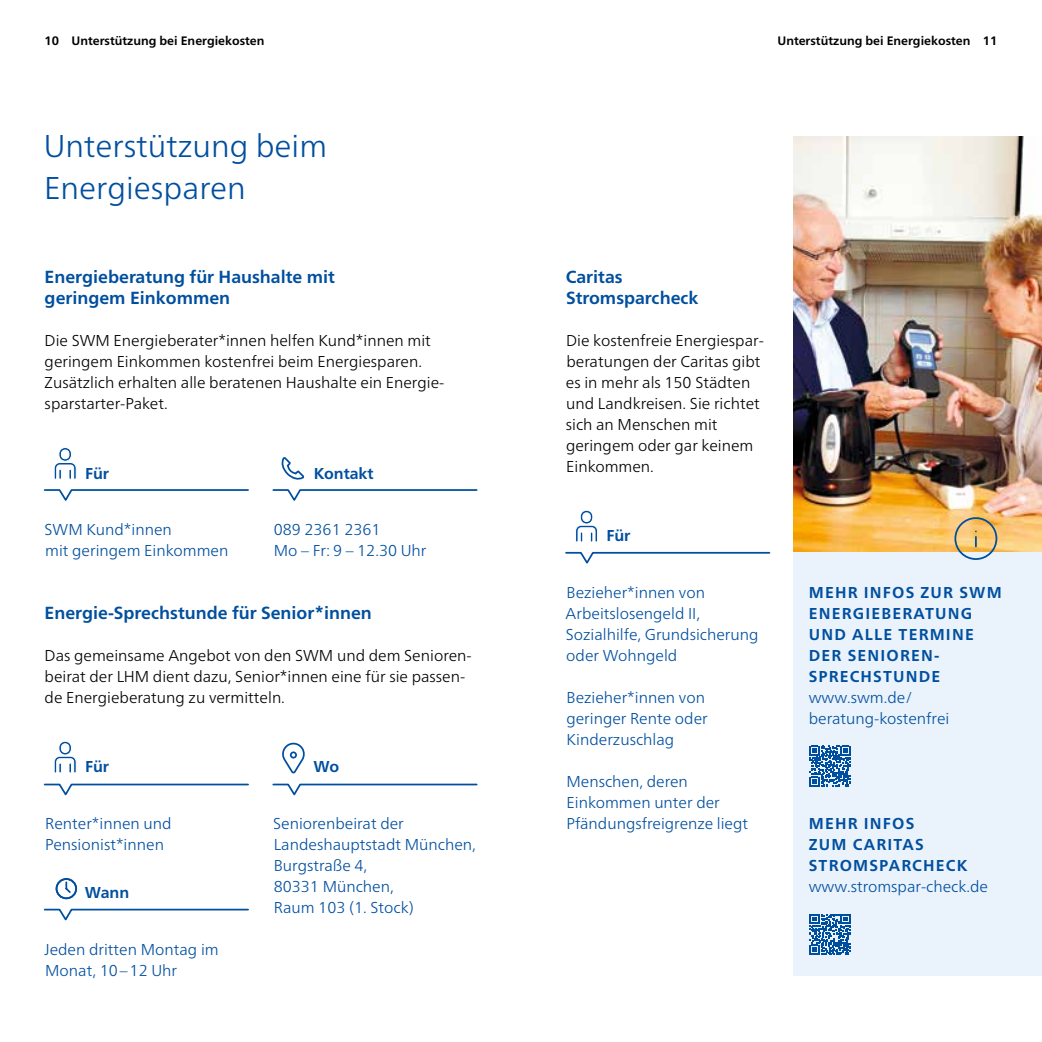
<style>
.page{position:relative;width:1042px;height:1042px;background:#fff}
.page>*{position:absolute;margin:0;border:0;box-sizing:border-box;transform-origin:0 0}
.t1{font:300 31.5px/42px "Frutiger Neue LT Pro";color:#004f9f}
.t2{font:700 17.5px/21px "Frutiger Neue LT Pro";color:#004f9f}
.t3{font:300 15.75px/21px "Frutiger Neue LT Pro";color:#004f9f}
.t4{font:300 15.75px/21px "Frutiger Neue LT Pro";color:#000}
.t5{font:700 15.75px/21px "Frutiger Neue LT Pro";letter-spacing:.075em;color:#004f9f}
.t6{font:700 15.75px "Frutiger Neue LT Pro";color:#004f9f}
.t7{font:700 12.25px "Frutiger Neue LT Pro";color:#000}
</style>
<div class="page">
<img style="left:794px;top:136px;width:248px;height:416px">
<svg style="left:281px;top:457px;width:24px;height:23px"></svg>
<svg style="left:282px;top:742px;width:23px;height:32px"></svg>
<div style="left:290px;top:751px;width:7px;height:7px;border:2px solid #004f9f;border-radius:50%"></div>
<svg style="left:575px;top:510px;width:23px;height:32px"></svg>
<svg style="left:54px;top:447px;width:23px;height:33px"></svg>
<svg style="left:54px;top:741px;width:23px;height:32px"></svg>
<div style="left:794px;top:802px;width:248px;height:174px;background:#eaf2fb"></div>
<div style="left:794px;top:552px;width:248px;height:250px;background:#eaf2fb"></div>
<svg style="left:809px;top:914px;width:41px;height:40px"></svg>
<svg style="left:809px;top:745px;width:41px;height:41px"></svg>
<div style="left:954px;top:517px;width:43px;height:43px;border:2px solid #004f9f;border-radius:50%"></div>
<svg style="left:975px;top:531px;width:2px;height:15px"></svg>
<div style="left:56px;top:878px;width:21px;height:21px;border:2px solid #004f9f;border-radius:50%"></div>
<svg style="left:64px;top:880px;width:8px;height:13px"></svg>
<svg style="left:565px;top:551px;width:206px;height:13px"></svg>
<svg style="left:43px;top:489px;width:206px;height:12px"></svg>
<svg style="left:43px;top:783px;width:206px;height:13px"></svg>
<svg style="left:43px;top:908px;width:206px;height:13px"></svg>
<svg style="left:272px;top:489px;width:206px;height:12px"></svg>
<svg style="left:272px;top:783px;width:206px;height:13px"></svg>
<p class="t7" style="left:45px;top:33px;width:221px">10 Unterstützung bei Energiekosten</p>
<p class="t7" style="left:777px;top:33px;width:221px">Unterstützung bei Energiekosten 11</p>
<h1 class="t1" style="left:44px;top:125px;width:285px">Unterstützung beim<br>Energiesparen</h1>
<p class="t2" style="left:45px;top:266px;width:292px">Energieberatung für Haushalte mit geringem Einkommen</p>
<p class="t4" style="left:45px;top:330px;width:401px">Die SWM Energieberater*innen helfen Kund*innen mit geringem Einkommen kostenfrei beim Energiesparen.<br>Zusätzlich erhalten alle beratenen Haushalte ein Energie&shy;sparstarter-Paket.</p>
<p class="t5" style="left:85px;top:462px;width:25px">Für</p>
<p class="t3" style="left:45px;top:519px;width:185px">SWM Kund*innen<br>mit geringem Einkommen</p>
<p class="t6" style="left:314px;top:464px;width:61px">Kontakt</p>
<p class="t3" style="left:274px;top:519px;width:154px">089 2361 2361<br>Mo – Fr: 9 – 12.30 Uhr</p>
<p class="t2" style="left:45px;top:602px;width:329px">Energie-Sprechstunde für Senior*innen</p>
<p class="t4" style="left:45px;top:645px;width:428px">Das gemeinsame Angebot von den SWM und dem Senioren&shy;beirat der LHM dient dazu, Senior*innen eine für sie passen&shy;de Energieberatung zu vermitteln.</p>
<p class="t5" style="left:85px;top:756px;width:25px">Für</p>
<p class="t3" style="left:45px;top:813px;width:128px">Renter*innen und<br>Pensionist*innen</p>
<p class="t5" style="left:85px;top:882px;width:46px">Wann</p>
<p class="t3" style="left:44px;top:939px;width:176px">Jeden dritten Montag im<br>Monat, 10–12 Uhr</p>
<p class="t5" style="left:313px;top:756px;width:27px">Wo</p>
<p class="t3" style="left:273px;top:813px;width:204px">Seniorenbeirat der<br>Landeshauptstadt München,<br>Burgstraße 4,<br>80331 München,<br>Raum 103 (1. Stock)</p>
<p class="t2" style="left:566px;top:266px;width:134px">Caritas<br>Stromsparcheck</p>
<p class="t4" style="left:566px;top:330px;width:200px">Die kostenfreie Energiespar&shy;beratungen der Caritas gibt es in mehr als 150 Städten und Landkreisen. Sie richtet sich an Menschen mit geringem oder gar keinem<br>Einkommen.</p>
<p class="t5" style="left:606px;top:525px;width:25px">Für</p>
<p class="t3" style="left:566px;top:582px;width:194px">Bezieher*innen von<br>Arbeitslosengeld II,<br>Sozialhilfe, Grundsicherung oder Wohngeld</p>
<p class="t3" style="left:566px;top:687px;width:143px">Bezieher*innen von geringer Rente oder<br>Kinderzuschlag</p>
<p class="t3" style="left:566px;top:771px;width:183px">Menschen, deren<br>Einkommen unter der<br>Pfändungsfreigrenze liegt</p>
<p class="t5" style="left:809px;top:582px;width:194px">MEHR INFOS ZUR SWM<br>ENERGIEBERATUNG<br>UND ALLE TERMINE<br>DER SENIOREN-<br>SPRECHSTUNDE</p>
<p class="t3" style="left:809px;top:687px;width:142px">www.swm.de/ beratung-kostenfrei</p>
<p class="t5" style="left:809px;top:813px;width:160px">MEHR INFOS<br>ZUM CARITAS<br>STROMSPARCHECK</p>
<p class="t3" style="left:809px;top:876px;width:181px">www.stromspar-check.de</p>
</div>
